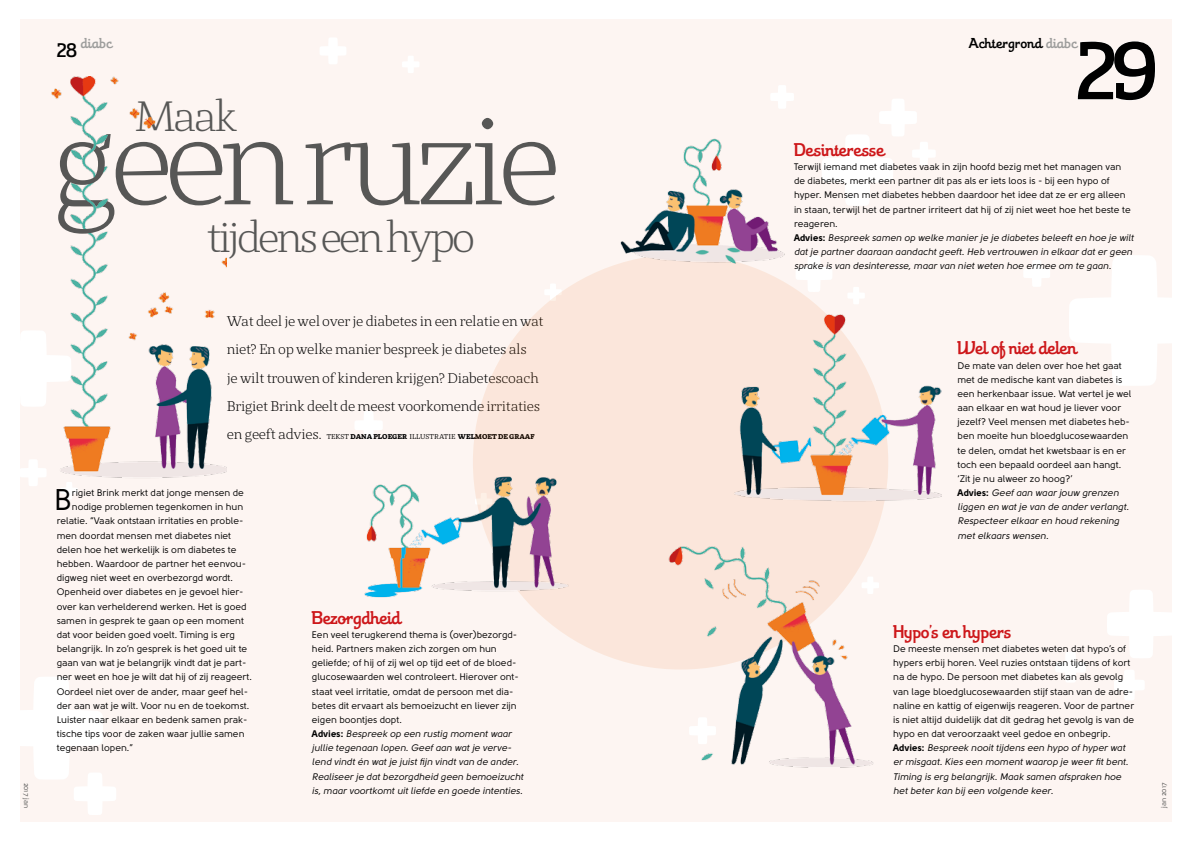
<style>
.page{position:relative;width:1191px;height:842px;background:#fff}
.page>*{position:absolute;margin:0;border:0;box-sizing:border-box;transform-origin:0 0}
.t1{font:300 125px "St Marie";letter-spacing:-.08em;color:#575756}
.t2{font:79px "Theorem";color:#000}
.t3{font:300 42.3px "St Marie";letter-spacing:-.08em;color:#575756}
.t4{font:29.7px "Solomon Sans Normal";color:#000}
.t5{font:18px "Theorem";color:#cd171a}
.t6{font:300 14px/28.3px "St Marie";letter-spacing:-.02em;color:#000}
.t7{font:14px "Theorem";letter-spacing:.04em;color:#000}
.t8{font:14px "Theorem";letter-spacing:.035em;color:#9d9d9c}
.t9{font:9.5px/14.2px "Solomon Sans Normal";color:#000}
.t10{font:9.5px/14.2px "Solomon Sans Normal Italic";color:#000}
.t11{font:900 7px "St Marie";color:#000}
.t12{font:7px "Solomon Sans Normal";color:#575756}
.s1{font-size:19px;color:#000}
.s2{color:#9d9d9c}
.s3{font-family:"Solomon Sans Bold"}
.s4{font-weight:300;font-size:14px}
.s5{font-weight:400}
</style>
<div class="page">
<div style="left:20px;top:20px;width:1151px;height:802px;background:#fdf5f2"></div>
<svg style="left:29px;top:482px;width:8px;height:4px"></svg>
<svg style="left:1024px;top:260px;width:26px;height:27px"></svg>
<svg style="left:1107px;top:590px;width:65px;height:68px"></svg>
<svg style="left:1114px;top:670px;width:30px;height:30px"></svg>
<svg style="left:1055px;top:652px;width:31px;height:30px"></svg>
<svg style="left:1069px;top:255px;width:103px;height:131px"></svg>
<svg style="left:320px;top:38px;width:26px;height:26px"></svg>
<svg style="left:545px;top:284px;width:16px;height:16px"></svg>
<svg style="left:61px;top:482px;width:17px;height:17px"></svg>
<svg style="left:402px;top:56px;width:17px;height:17px"></svg>
<svg style="left:20px;top:677px;width:96px;height:138px"></svg>
<svg style="left:355px;top:411px;width:27px;height:28px"></svg>
<svg style="left:1078px;top:41px;width:77px;height:59px"></svg>
<div style="left:473px;top:254px;width:415px;height:415px;background:#fbe6db;border-radius:50%"></div>
<img style="left:586px;top:85px;width:355px;height:682px">
<img style="left:364px;top:476px;width:205px;height:141px">
<img style="left:20px;top:77px;width:207px;height:405px">
<img style="left:40px;top:196px;width:80px;height:31px">
<img style="left:40px;top:134px;width:80px;height:29px">
<p class="t12" style="left:31px;top:782px;width:27px;rotate:90deg">2017 jan</p>
<h3 class="t8" style="left:57px;top:35px;width:57px"><span class="s1">28</span> diabc</h3>
<h3 class="t7" style="left:968px;top:35px;width:110px">Achtergrond <span class="s2">diabc</span></h3>
<h2 class="t2" style="left:1075px;top:24px;width:83px">29</h2>
<h3 class="t3" style="left:134px;top:90px;width:105px">Maak</h3>
<h1 class="t1" style="left:52px;top:85px;width:511px">geen ruzie</h1>
<h3 class="t5" style="left:794px;top:139px;width:92px">Desinteresse</h3>
<p class="t9" style="left:794px;top:160px;width:338px">Terwijl iemand met diabetes vaak in zijn hoofd bezig met het managen van de diabetes, merkt een partner dit pas als er iets loos is - bij een hypo of hyper. Mensen met diabetes hebben daardoor het idee dat ze er erg alleen in staan, terwijl het de partner irriteert dat hij of zij niet weet hoe het beste te reageren.</p>
<p class="t10" style="left:794px;top:231px;width:341px"><span class="s3">Advies:</span> Bespreek samen op welke manier je je diabetes beleeft en hoe je wilt dat je partner daaraan aandacht geeft. Heb vertrouwen in elkaar dat er geen sprake is van desinteresse, maar van niet weten hoe ermee om te gaan.</p>
<h3 class="t3" style="left:207px;top:212px;width:270px">tijdens een hypo</h3>
<h3 class="t6" style="left:227px;top:307px;width:318px">Wat deel je wel over je diabetes in een relatie en wat niet? En op welke manier bespreek je diabetes als<br>je wilt trouwen of kinderen krijgen? Diabetescoach Brigiet Brink deelt de meest voorkomende irritaties</h3>
<p class="t11" style="left:227px;top:433px;width:309px"><span class="s4">en geeft advies.</span> <span class="s5">TEKST</span> DANA PLOEGER <span class="s5">ILLUSTRATIE</span> WELMOET DE GRAAF</p>
<h3 class="t4" style="left:54px;top:483px;width:20px">B</h3>
<p class="t9" style="left:72px;top:486px;width:174px">rigiet Brink merkt dat jonge mensen de</p>
<p class="t9" style="left:72px;top:500px;width:173px">nodige problemen tegenkomen in hun</p>
<p class="t9" style="left:57px;top:514px;width:188px">relatie. “Vaak ontstaan irritaties en proble-</p>
<p class="t9" style="left:57px;top:528px;width:176px">men doordat mensen met diabetes niet</p>
<p class="t9" style="left:57px;top:542px;width:181px">delen hoe het werkelijk is om diabetes te</p>
<p class="t9" style="left:57px;top:557px;width:191px">hebben. Waardoor de partner het eenvou-</p>
<p class="t9" style="left:57px;top:571px;width:178px">digweg niet weet en overbezorgd wordt.</p>
<p class="t9" style="left:57px;top:585px;width:188px">Openheid over diabetes en je gevoel hier-</p>
<p class="t9" style="left:57px;top:599px;width:191px">over kan verhelderend werken. Het is goed</p>
<p class="t9" style="left:57px;top:613px;width:189px">samen in gesprek te gaan op een moment</p>
<p class="t9" style="left:57px;top:627px;width:180px">dat voor beiden goed voelt. Timing is erg</p>
<p class="t9" style="left:57px;top:642px;width:192px">belangrijk. In zo’n gesprek is het goed uit te</p>
<p class="t9" style="left:57px;top:656px;width:191px">gaan van wat je belangrijk vindt dat je part-</p>
<p class="t9" style="left:57px;top:670px;width:197px">ner weet en hoe je wilt dat hij of zij reageert.</p>
<p class="t9" style="left:57px;top:684px;width:193px">Oordeel niet over de ander, maar geef hel-</p>
<p class="t9" style="left:57px;top:698px;width:194px">der aan wat je wilt. Voor nu en de toekomst.</p>
<p class="t9" style="left:57px;top:712px;width:192px">Luister naar elkaar en bedenk samen prak-</p>
<p class="t9" style="left:57px;top:727px;width:189px">tische tips voor de zaken waar jullie samen</p>
<p class="t9" style="left:57px;top:741px;width:78px">tegenaan lopen.”</p>
<h3 class="t5" style="left:312px;top:606px;width:90px">Bezorgdheid</h3>
<p class="t9" style="left:312px;top:627px;width:208px">Een veel terugkerend thema is (over)bezorgd&shy;heid. Partners maken zich zorgen om hun geliefde; of hij of zij wel op tijd eet of de bloed&shy;glucosewaarden wel controleert. Hierover ont&shy;staat veel irritatie, omdat de persoon met dia&shy;betes dit ervaart als bemoeizucht en liever zijn eigen boontjes dopt.</p>
<p class="t10" style="left:312px;top:727px;width:213px"><span class="s3">Advies:</span> Bespreek op een rustig moment waar jullie tegenaan lopen. Geef aan wat je verve&shy;lend vindt én wat je juist fijn vindt van de ander.<br>Realiseer je dat bezorgdheid geen bemoeizucht is, maar voortkomt uit liefde en goede intenties.</p>
<h3 class="t5" style="left:957px;top:337px;width:121px">Wel of niet delen</h3>
<p class="t9" style="left:957px;top:358px;width:175px">De mate van delen over hoe het gaat met de medische kant van diabetes is een herkenbaar issue. Wat vertel je wel aan elkaar en wat houd je liever voor jezelf? Veel mensen met diabetes heb&shy;ben moeite hun bloedglucosewaarden te delen, omdat het kwetsbaar is en er toch een bepaald oordeel aan hangt. ‘Zit je nu alweer zo hoog?’</p>
<p class="t10" style="left:957px;top:486px;width:173px"><span class="s3">Advies:</span> Geef aan waar jouw grenzen liggen en wat je van de ander verlangt.<br>Respecteer elkaar en houd rekening met elkaars wensen.</p>
<h3 class="t5" style="left:893px;top:621px;width:120px">Hypo’s en hypers</h3>
<p class="t9" style="left:893px;top:642px;width:242px">De meeste mensen met diabetes weten dat hypo’s of hypers erbij horen. Veel ruzies ontstaan tijdens of kort na de hypo. De persoon met diabetes kan als gevolg van lage bloedglucosewaarden stijf staan van de adre&shy;naline en kattig of eigenwijs reageren. Voor de partner is niet altijd duidelijk dat dit gedrag het gevolg is van de hypo en dat veroorzaakt veel gedoe en onbegrip.</p>
<p class="t10" style="left:893px;top:741px;width:237px"><span class="s3">Advies:</span> Bespreek nooit tijdens een hypo of hyper wat er misgaat. Kies een moment waarop je weer fit bent.<br>Timing is erg belangrijk. Maak samen afspraken hoe het beter kan bij een volgende keer.</p>
<p class="t12" style="left:1159px;top:808px;width:27px;rotate:-90deg">jan 2017</p>
</div>
